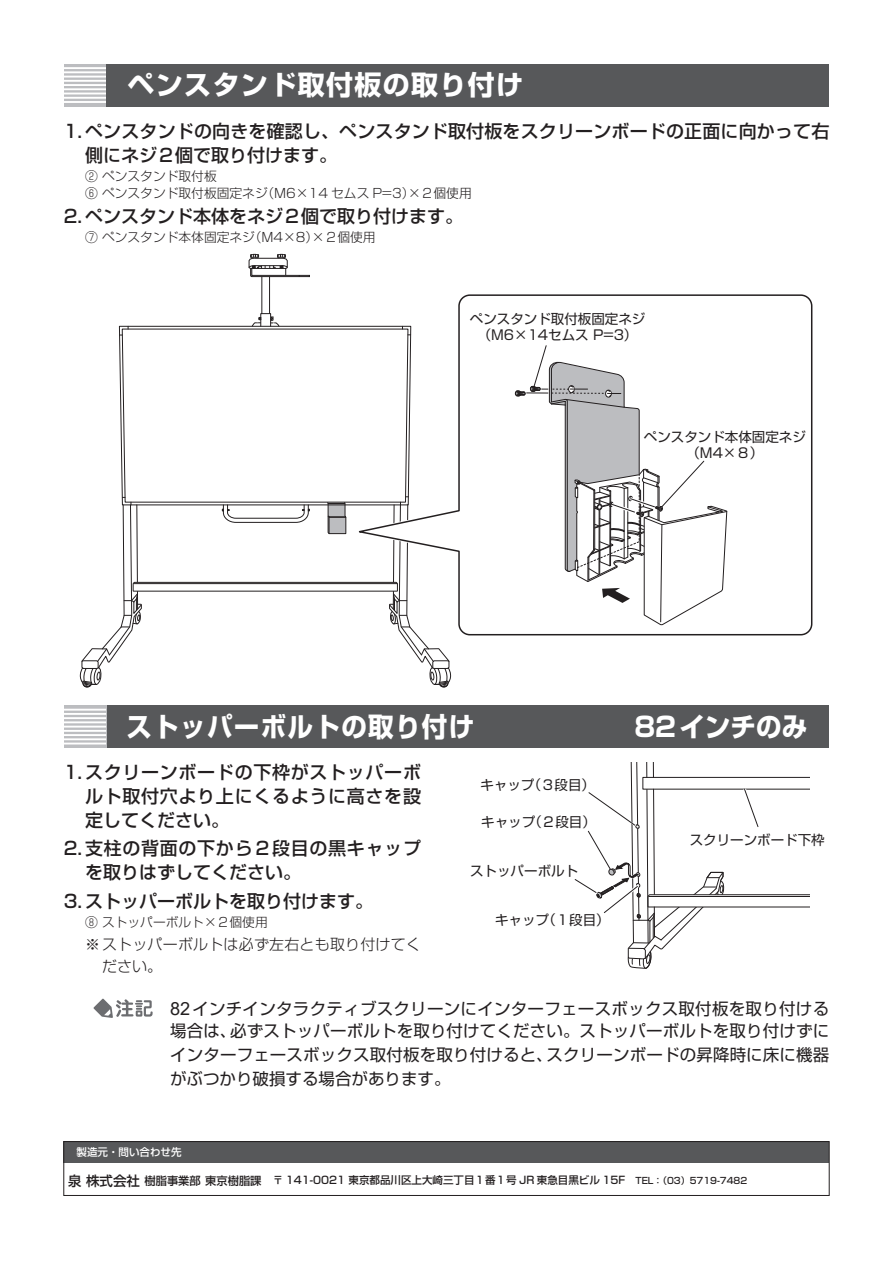
<style>
.page{position:relative;width:893px;height:1263px;background:#fff}
.page>*{position:absolute;margin:0;border:0;box-sizing:border-box;transform-origin:0 0}
._10_title1{font:700 27px "Shin Go Pro";letter-spacing:.05em;color:#fff}
._10_title1-2{font:700 27px "Shin Go Pro";letter-spacing:.05em;color:#fff;scale:.95 1}
._10_title1-3{font:700 27px "Shin Go Pro";color:#fff;scale:.95 1}
.t1{font:500 18px/24px "Shin Go Pro";letter-spacing:.01em;color:#231f20}
.t2{font:500 18px/24px "Shin Go Pro";letter-spacing:.04em;color:#231f20}
.A_hint{font:16.5px/23.5px "Shin Go Pro";letter-spacing:.01em;color:#231f20;text-align:justify}
.t3{font:300 15px/22.5px "Shin Go Pro";letter-spacing:.015em;color:#231f20}
.t4{font:13.5px/16.2px "Shin Go Pro";color:#231f20;text-align:center}
._04_Parts{font:300 12.75px "Shin Go Pro";color:#231f20}
.t5{font:500 10.5px "Shin Go Pro";color:#231f20}
.t6{font:500 10.5px "Shin Go Pro";color:#fff}
.s1{font-family:"Arial";font-size:18.15px}
.s2{font-size:13.5px}
.s3{font-size:11.25px}
.s4{font-size:9px}
</style>
<div class="page">
<svg style="left:64px;top:64px;width:42px;height:42px"></svg>
<hr style="left:64px;top:68px;width:42px;height:1px;background:#fff">
<hr style="left:64px;top:72px;width:42px;height:1px;background:#fff">
<hr style="left:64px;top:76px;width:42px;height:1px;background:#fff">
<hr style="left:64px;top:81px;width:42px;height:1px;background:#fff">
<hr style="left:64px;top:85px;width:42px;height:1px;background:#fff">
<hr style="left:64px;top:89px;width:42px;height:1px;background:#fff">
<hr style="left:64px;top:93px;width:42px;height:1px;background:#fff">
<hr style="left:64px;top:97px;width:42px;height:1px;background:#fff">
<hr style="left:64px;top:102px;width:42px;height:1px;background:#fff">
<div style="left:106px;top:64px;width:723px;height:42px;background:#57585a"></div>
<svg style="left:248px;top:254px;width:62px;height:72px"></svg>
<svg style="left:119px;top:326px;width:226px;height:170px"></svg>
<svg style="left:122px;top:329px;width:223px;height:167px"></svg>
<svg style="left:80px;top:496px;width:371px;height:192px"></svg>
<hr style="left:134px;top:583px;width:263px;height:1px;background:#231f20">
<svg style="left:345px;top:325px;width:106px;height:313px"></svg>
<svg style="left:352px;top:294px;width:461px;height:342px"></svg>
<svg style="left:515px;top:345px;width:213px;height:281px"></svg>
<div style="left:106px;top:705px;width:723px;height:43px;background:#57585a"></div>
<svg style="left:64px;top:705px;width:42px;height:43px"></svg>
<hr style="left:64px;top:709px;width:42px;height:1px;background:#fff">
<hr style="left:64px;top:714px;width:42px;height:1px;background:#fff">
<hr style="left:64px;top:718px;width:42px;height:1px;background:#fff">
<hr style="left:64px;top:722px;width:42px;height:1px;background:#fff">
<hr style="left:64px;top:726px;width:42px;height:1px;background:#fff">
<hr style="left:64px;top:731px;width:42px;height:1px;background:#fff">
<hr style="left:64px;top:735px;width:42px;height:1px;background:#fff">
<hr style="left:64px;top:739px;width:42px;height:1px;background:#fff">
<hr style="left:64px;top:743px;width:42px;height:1px;background:#fff">
<svg style="left:94px;top:999px;width:59px;height:19px"></svg>
<div style="left:64px;top:1141px;width:765px;height:22px;background:#57585a"></div>
<div style="left:64px;top:1141px;width:765px;height:54px;border:1px solid #231f20"></div>
<svg style="left:574px;top:763px;width:235px;height:206px"></svg>
<p class="_10_title1" style="left:128px;top:64px;width:397px">ペンスタンド取付板の取り付け</p>
<p class="t1" style="left:85px;top:117px;width:746px;text-indent:-21px">1. ペンスタンドの向きを確認し、ペンスタンド取付板をスクリーンボードの正面に向かって右側にネジ２個で取り付けます。</p>
<p class="_04_Parts" style="left:85px;top:166px;width:133px">② ペンスタンド取付板</p>
<p class="_04_Parts" style="left:85px;top:182px;width:388px">⑥ ペンスタンド取付板固定ネジ（M6×14 セムス P=3）×２個使用</p>
<p class="t1" style="left:64px;top:202px;width:401px">2. ペンスタンド本体をネジ２個で取り付けます。</p>
<p class="_04_Parts" style="left:85px;top:227px;width:292px">⑦ ペンスタンド本体固定ネジ（M4×8）×２個使用</p>
<p class="t4" style="left:470px;top:309px;width:177px">ペンスタンド取付板固定ネジ（M6×14セムス P=3）</p>
<p class="t4" style="left:644px;top:427px;width:163px">ペンスタンド本体固定ネジ（M4×８）</p>
<p class="_10_title1-2" style="left:126px;top:705px;width:368px">ストッパーボルトの取り付け</p>
<p class="_10_title1-3" style="left:634px;top:705px;width:183px">82インチのみ</p>
<p class="t1" style="left:85px;top:758px;width:337px;text-align:justify;text-indent:-21px">1. スクリーンボードの下枠がストッパーボルト取付穴より上にくるように高さを設定してください。</p>
<p class="t2" style="left:85px;top:834px;width:337px;text-indent:-21px">2. 支柱の背面の下から２段目の黒キャップを取りはずしてください。</p>
<p class="t1" style="left:64px;top:887px;width:311px">3. ストッパーボルトを取り付けます。</p>
<p class="_04_Parts" style="left:85px;top:912px;width:184px">⑧ ストッパーボルト×２個使用</p>
<p class="t3" style="left:102px;top:931px;width:320px;text-indent:-17px">※ ストッパーボルトは必ず左右とも取り付けてください。</p>
<p class="A_hint" style="left:170px;top:994px;width:661px"><span class="s1">82</span>インチインタラクティブスクリーンにインターフェースボックス取付板を取り付ける場合は、必ずストッパーボルトを取り付けてください。ストッパーボルトを取り付けずにインターフェースボックス取付板を取り付けると、スクリーンボードの昇降時に床に機器がぶつかり破損する場合があります。</p>
<p class="t4" style="left:480px;top:775px;width:116px">キャップ(３段目）</p>
<p class="t4" style="left:481px;top:812px;width:116px">キャップ(２段目）</p>
<p class="t4" style="left:690px;top:830px;width:136px">スクリーンボード下枠</p>
<p class="t4" style="left:470px;top:861px;width:109px">ストッパーボルト</p>
<p class="t4" style="left:495px;top:910px;width:116px">キャップ(１段目）</p>
<p class="t6" style="left:77px;top:1143px;width:107px">製造元・問い合わせ先</p>
<p class="t5" style="left:68px;top:1172px;width:681px"><span class="s2">泉株式会社</span><span class="s3">樹脂事業部東京樹脂課　</span>〒 141-0021 東京都品川区上大崎三丁目１番１号 JR 東急目黒ビル 15F　<span class="s4">TEL：（03）5719-7482</span></p>
</div>
